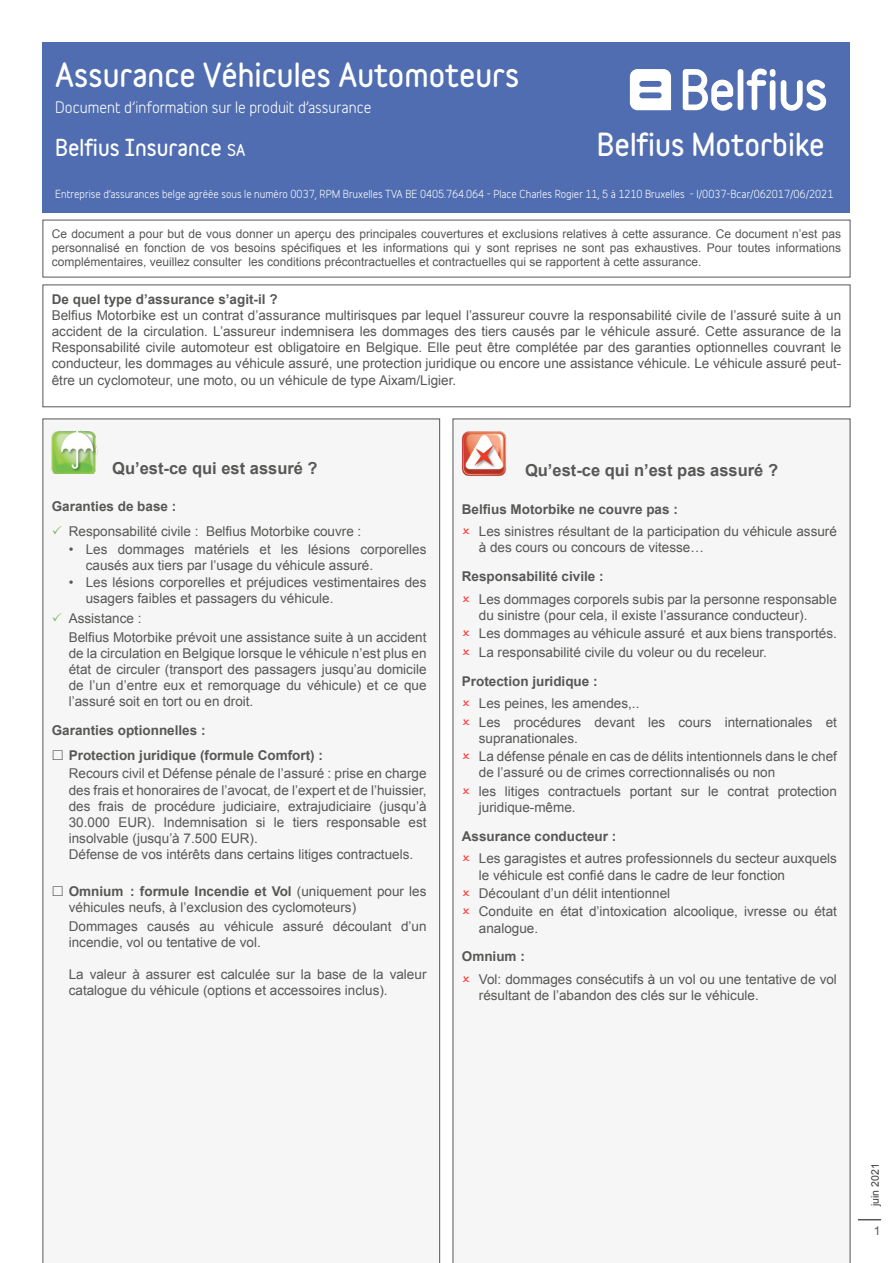
<style>
.page{position:relative;width:893px;height:1263px;background:#fff}
.page>*{position:absolute;margin:0;border:0;box-sizing:border-box;transform-origin:0 0}
.t1{font:700 30px "Belfius Normal";color:#fff}
.t2{font:700 28.5px "Belfius Normal";color:#fff}
.t3{font:700 21px "Belfius Normal";color:#fff}
.t4{font:700 16.5px "Arial";color:#575756}
.t5{font:15px "Belfius Alternative";color:#fff}
.t6{font:13.5px/16.2px "Arial";color:#575756}
.t7{font:700 13.5px/24.8px "Arial";color:#575756}
.t8{font:12px/14.4px "Arial";color:#575756;text-align:justify}
.t9{font:10.5px "Belfius Alternative";color:#fff}
.t10{font:10.5px "Arial";color:#3c3c3b}
.s1{font-size:14.7px}
.s2{font-weight:700}
</style>
<div class="page">
<svg style="left:858px;top:1219px;width:23px;height:1px"></svg>
<div style="left:43px;top:43px;width:807px;height:170px;background:#4f6db0"></div>
<div style="left:43px;top:285px;width:807px;height:122px;border:1px solid #575756"></div>
<div style="left:43px;top:419px;width:397px;height:844px;background:#f6f6f6"></div>
<div style="left:453px;top:419px;width:397px;height:844px;background:#f6f6f6"></div>
<svg style="left:630px;top:69px;width:41px;height:41px;background:#e1e6f1"></svg>
<svg style="left:683px;top:69px;width:50px;height:42px"></svg>
<div style="left:738px;top:69px;width:5px;height:41px;background:#fff;border-radius:3px"></div>
<svg style="left:747px;top:69px;width:28px;height:41px"></svg>
<svg style="left:781px;top:80px;width:45px;height:31px"></svg>
<svg style="left:53px;top:525px;width:9px;height:9px"></svg>
<svg style="left:53px;top:613px;width:9px;height:8px"></svg>
<svg style="left:53px;top:750px;width:10px;height:10px"></svg>
<svg style="left:53px;top:886px;width:10px;height:10px"></svg>
<svg style="left:463px;top:528px;width:7px;height:6px"></svg>
<svg style="left:463px;top:596px;width:7px;height:6px"></svg>
<svg style="left:463px;top:630px;width:7px;height:6px"></svg>
<svg style="left:463px;top:648px;width:7px;height:7px"></svg>
<svg style="left:463px;top:700px;width:7px;height:6px"></svg>
<svg style="left:463px;top:718px;width:7px;height:6px"></svg>
<svg style="left:463px;top:753px;width:7px;height:6px"></svg>
<svg style="left:463px;top:787px;width:7px;height:6px"></svg>
<svg style="left:463px;top:855px;width:7px;height:6px"></svg>
<svg style="left:463px;top:890px;width:7px;height:6px"></svg>
<svg style="left:463px;top:908px;width:7px;height:6px"></svg>
<svg style="left:463px;top:976px;width:7px;height:6px"></svg>
<h1 class="t1" style="left:55px;top:51px;width:466px">Assurance Véhicules Automoteurs</h1>
<p class="t5" style="left:55px;top:95px;width:318px">Document d’information sur le produit d’assurance</p>
<h3 class="t3" style="left:55px;top:131px;width:192px">Belfius Insurance <span class="s1">sa</span></h3>
<h2 class="t2" style="left:597px;top:122px;width:229px">Belfius Motorbike</h2>
<p class="t9" style="left:55px;top:185px;width:780px">Entreprise d’assurances belge agréée sous le numéro 0037, RPM Bruxelles TVA BE 0405.764.064 - Place Charles Rogier 11, 5 à 1210 Bruxelles - I/0037-Bcar/062017/06/2021</p>
<p class="t8" style="left:52px;top:226px;width:791px">Ce document a pour but de vous donner un aperçu des principales couvertures et exclusions relatives à cette assurance. Ce document n’est pas personnalisé en fonction de vos besoins spécifiques et les informations qui y sont reprises ne sont pas exhaustives. Pour toutes informations complémentaires, veuillez consulter les conditions précontractuelles et contractuelles qui se rapportent à cette assurance.</p>
<p class="t7" style="left:52px;top:287px;width:227px">De quel type d’assurance s’agit-il ?</p>
<p class="t6" style="left:52px;top:307px;width:791px;text-align:justify">Belfius Motorbike est un contrat d’assurance multirisques par lequel l’assureur couvre la responsabilité civile de l’assuré suite à un accident de la circulation. L’assureur indemnisera les dommages des tiers causés par le véhicule assuré. Cette assurance de la Responsabilité civile automoteur est obligatoire en Belgique. Elle peut être complétée par des garanties optionnelles couvrant le conducteur, les dommages au véhicule assuré, une protection juridique ou encore une assistance véhicule. Le véhicule assuré peut&shy;être un cyclomoteur, une moto, ou un véhicule de type Aixam/Ligier.</p>
<p class="t4" style="left:112px;top:457px;width:207px">Qu’est-ce qui est assuré ?</p>
<p class="t7" style="left:52px;top:494px;width:126px">Garanties de base :</p>
<p class="t6" style="left:69px;top:523px;width:294px">Responsabilité civile : Belfius Motorbike couvre :</p>
<p class="t6" style="left:86px;top:541px;width:342px;text-indent:-17px">• Les dommages matériels et les lésions corporelles causés aux tiers par l’usage du véhicule assuré.</p>
<p class="t6" style="left:86px;top:574px;width:342px;text-indent:-17px">• Les lésions corporelles et préjudices vestimentaires des usagers faibles et passagers du véhicule.</p>
<p class="t6" style="left:69px;top:609px;width:359px;line-height:18.3px">Assistance :<br>Belfius Motorbike prévoit une assistance suite à un accident</p>
<p class="t6" style="left:69px;top:645px;width:359px;text-align:justify">de la circulation en Belgique lorsque le véhicule n’est plus en état de circuler (transport des passagers jusqu’au domicile de l’un d’entre eux et remorquage du véhicule) et ce que l’assuré soit en tort ou en droit.</p>
<p class="t7" style="left:69px;top:719px;width:256px;text-indent:-17px">Garanties optionnelles :<br>Protection juridique (formule Comfort) :</p>
<p class="t6" style="left:69px;top:766px;width:359px">Recours civil et Défense pénale de l’assuré : prise en charge des frais et honoraires de l’avocat, de l’expert et de l’huissier, des frais de procédure judiciaire, extrajudiciaire (jusqu’à 30.000 EUR). Indemnisation si le tiers responsable est insolvable (jusqu’à 7.500 EUR).<br>Défense de vos intérêts dans certains litiges contractuels.</p>
<p class="t6" style="left:69px;top:883px;width:359px"><span class="s2">Omnium : formule Incendie et Vol</span> (uniquement pour les véhicules neufs, à l’exclusion des cyclomoteurs)</p>
<p class="t6" style="left:69px;top:918px;width:359px">Dommages causés au véhicule assuré découlant d’un incendie, vol ou tentative de vol.</p>
<p class="t6" style="left:69px;top:966px;width:359px">La valeur à assurer est calculée sur la base de la valeur catalogue du véhicule (options et accessoires inclus).</p>
<p class="t4" style="left:525px;top:459px;width:255px">Qu’est-ce qui n’est pas assuré ?</p>
<p class="t7" style="left:462px;top:497px;width:218px">Belfius Motorbike ne couvre pas :</p>
<p class="t6" style="left:479px;top:523px;width:360px">Les sinistres résultant de la participation du véhicule assuré à des cours ou concours de vitesse…</p>
<p class="t7" style="left:462px;top:565px;width:143px">Responsabilité civile :</p>
<p class="t6" style="left:479px;top:591px;width:360px">Les dommages corporels subis par la personne responsable du sinistre (pour cela, il existe l’assurance conducteur).</p>
<p class="t6" style="left:479px;top:625px;width:360px;line-height:18.3px">Les dommages au véhicule assuré et aux biens transportés.<br>La responsabilité civile du voleur ou du receleur.</p>
<p class="t7" style="left:462px;top:669px;width:137px">Protection juridique :</p>
<p class="t6" style="left:479px;top:695px;width:360px;line-height:18.3px">Les peines, les amendes,..<br>Les procédures devant les cours internationales et</p>
<p class="t6" style="left:479px;top:729px;width:360px;line-height:18.3px">supranationales.<br>La défense pénale en cas de délits intentionnels dans le chef</p>
<p class="t6" style="left:479px;top:764px;width:360px;line-height:18.3px">de l’assuré ou de crimes correctionnalisés ou non<br>les litiges contractuels portant sur le contrat protection</p>
<p class="t6" style="left:479px;top:799px;width:98px">juridique-même.</p>
<p class="t7" style="left:462px;top:824px;width:156px">Assurance conducteur :</p>
<p class="t6" style="left:479px;top:851px;width:360px">Les garagistes et autres professionnels du secteur auxquels le véhicule est confié dans le cadre de leur fonction</p>
<p class="t6" style="left:479px;top:884px;width:360px;line-height:18.3px">Découlant d’un délit intentionnel<br>Conduite en état d’intoxication alcoolique, ivresse ou état</p>
<p class="t6" style="left:479px;top:920px;width:61px">analogue.</p>
<p class="t7" style="left:462px;top:945px;width:65px">Omnium :</p>
<p class="t6" style="left:479px;top:971px;width:360px">Vol: dommages consécutifs à un vol ou une tentative de vol résultant de l’abandon des clés sur le véhicule.</p>
<p class="t10" style="left:868px;top:1206px;width:44px;rotate:-90deg">juin 2021</p>
<p class="t8" style="left:874px;top:1224px;width:8px">1</p>
</div>
